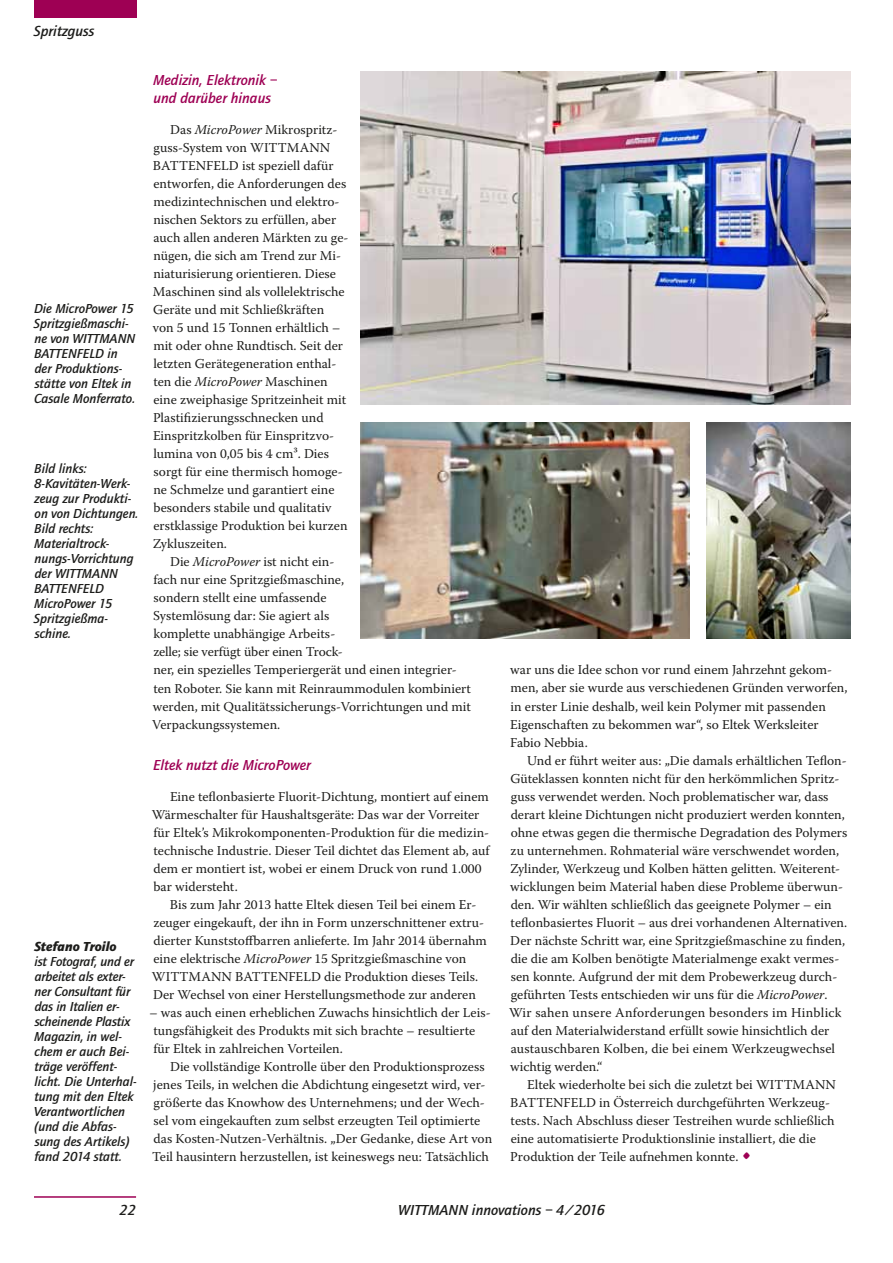
<style>
.page{position:relative;width:893px;height:1263px;background:#fff}
.page>*{position:absolute;margin:0;border:0;box-sizing:border-box;transform-origin:0 0}
.t1{font:italic 500 15px/18px "Quay Sans";color:#9e0054}
.t2{font:italic 500 15px "Quay Sans";color:#1d1d1b}
.t3{font:13.5px/18px "Warnock Pro";color:#1d1d1b}
.t4{font:italic 500 13.5px/15px "Quay Sans";color:#1d1d1b}
.t5{font:italic 900 13.5px "Quay Sans";color:#1d1d1b}
.s1{font-style:italic}
.s2{font-size:24px;color:#9e0054}
</style>
<div class="page">
<div style="left:34px;top:0;width:102px;height:18px;background:#9e0054"></div>
<hr style="left:34px;top:1196px;width:102px;height:2px;background:#9e0054">
<img style="left:707px;top:422px;width:143px;height:216px">
<img style="left:361px;top:71px;width:489px;height:333px">
<img style="left:361px;top:422px;width:329px;height:216px">
<p class="t2" style="left:34px;top:22px;width:62px">Spritzguss</p>
<p class="t4" style="left:34px;top:302px;width:103px">Die MicroPower 15<br>Spritzgießmaschi&shy;ne von WITTMANN<br>BATTENFELD in der Produktions&shy;stätte von Eltek in<br>Casale Monferrato.</p>
<p class="t4" style="left:34px;top:461px;width:106px">Bild links:<br>8-Kavitäten-Werk&shy;zeug zur Produkti&shy;on von Dichtungen.<br>Bild rechts:<br>Materialtrock&shy;nungs-Vorrichtung der WITTMANN<br>BATTENFELD<br>MicroPower 15<br>Spritzgießma&shy;schine.</p>
<p class="t5" style="left:34px;top:938px;width:84px">Stefano Troilo</p>
<p class="t4" style="left:33px;top:954px;width:105px">ist Fotograf, und er arbeitet als exter&shy;ner Consultant für das in Italien er&shy;scheinende Plastix<br>Magazin, in wel&shy;chem er auch Bei&shy;träge veröffent&shy;licht. Die Unterhal&shy;tung mit den Eltek<br>Verantwortlichen (und die Abfas&shy;sung des Artikels) fand 2014 statt.</p>
<p class="t1" style="left:153px;top:71px;width:126px">Medizin, Elektronik – und darüber hinaus</p>
<p class="t3" style="left:153px;top:120px;width:197px;text-indent:17px">Das <span class="s1">MicroPower</span> Mikrospritz&shy;guss-System von WITTMANN<br>BATTENFELD ist speziell dafür entworfen, die Anforderungen des medizintechnischen und elektro&shy;nischen Sektors zu erfüllen, aber auch allen anderen Märkten zu ge&shy;nügen, die sich am Trend zur Mi&shy;niaturisierung orientieren. Diese<br>Maschinen sind als vollelektrische<br>Geräte und mit Schließkräften<br>von 5 und 15 Tonnen erhältlich – mit oder ohne Rundtisch. Seit der letzten Gerätegeneration enthal&shy;ten die <span class="s1">MicroPower</span> Maschinen eine zweiphasige Spritzeinheit mit<br>Plastifizierungsschnecken und<br>Einspritzkolben für Einspritzvo&shy;lumina von 0,05 bis 4 cm³. Dies sorgt für eine thermisch homoge&shy;ne Schmelze und garantiert eine besonders stabile und qualitativ erstklassige Produktion bei kurzen<br>Zykluszeiten.</p>
<p class="t3" style="left:152px;top:553px;width:321px;text-indent:18px">Die <span class="s1">MicroPower</span> ist nicht ein-<br>fach nur eine Spritzgießmaschine,<br>sondern stellt eine umfassende<br>Systemlösung dar: Sie agiert als<br>komplette unabhängige Arbeits-<br>zelle; sie verfügt über einen Trock-<br>ner, ein spezielles Temperiergerät und einen integrier&shy;ten Roboter. Sie kann mit Reinraummodulen kombiniert werden, mit Qualitätssicherungs-Vorrichtungen und mit Verpackungssystemen.</p>
<p class="t1" style="left:153px;top:757px;width:159px">Eltek nutzt die MicroPower</p>
<p class="t3" style="left:152px;top:787px;width:339px;text-indent:18px">Eine teflonbasierte Fluorit-Dichtung, montiert auf einem Wärmeschalter für Haushaltsgeräte: Das war der Vorreiter für Eltek’s Mikrokomponenten-Produktion für die medizin&shy;technische Industrie. Dieser Teil dichtet das Element ab, auf dem er montiert ist, wobei er einem Druck von rund 1.000 bar widersteht.</p>
<p class="t3" style="left:152px;top:895px;width:336px;text-indent:18px">Bis zum Jahr 2013 hatte Eltek diesen Teil bei einem Er&shy;zeuger eingekauft, der ihn in Form unzerschnittener extru&shy;dierter Kunststoffbarren anlieferte. Im Jahr 2014 übernahm eine elektrische <span class="s1">MicroPower</span> 15 Spritzgießmaschine von WITTMANN BATTENFELD die Produktion dieses Teils.<br>Der Wechsel von einer Herstellungsmethode zur anderen</p>
<p class="t3" style="left:149px;top:1003px;width:343px">– was auch einen erheblichen Zuwachs hinsichtlich der Leis&shy;tungsfähigkeit des Produkts mit sich brachte – resultierte für Eltek in zahlreichen Vorteilen.</p>
<p class="t3" style="left:152px;top:1057px;width:341px;text-indent:18px">Die vollständige Kontrolle über den Produktionsprozess jenes Teils, in welchen die Abdichtung eingesetzt wird, ver&shy;größerte das Knowhow des Unternehmens; und der Wech&shy;sel vom eingekauften zum selbst erzeugten Teil optimierte das Kosten-Nutzen-Verhältnis. „Der Gedanke, diese Art von Teil hausintern herzustellen, ist keineswegs neu: Tatsächlich</p>
<p class="t3" style="left:510px;top:661px;width:339px">war uns die Idee schon vor rund einem Jahrzehnt gekom&shy;men, aber sie wurde aus verschiedenen Gründen verworfen, in erster Linie deshalb, weil kein Polymer mit passenden Eigenschaften zu bekommen war“, so Eltek Werksleiter Fabio Nebbia.</p>
<p class="t3" style="left:509px;top:751px;width:340px;text-indent:18px">Und er führt weiter aus: „Die damals erhältlichen Teflon-Güteklassen konnten nicht für den herkömmlichen Spritz&shy;guss verwendet werden. Noch problematischer war, dass derart kleine Dichtungen nicht produziert werden konnten, ohne etwas gegen die thermische Degradation des Polymers zu unternehmen. Rohmaterial wäre verschwendet worden, Zylinder, Werkzeug und Kolben hätten gelitten. Weiterent&shy;wicklungen beim Material haben diese Probleme überwun&shy;den. Wir wählten schließlich das geeignete Polymer – ein teflonbasiertes Fluorit – aus drei vorhandenen Alternativen.<br>Der nächste Schritt war, eine Spritzgießmaschine zu finden, die die am Kolben benötigte Materialmenge exakt vermes&shy;sen konnte. Aufgrund der mit dem Probewerkzeug durch&shy;geführten Tests entschieden wir uns für die <span class="s1">MicroPower</span>.<br>Wir sahen unsere Anforderungen besonders im Hinblick auf den Materialwiderstand erfüllt sowie hinsichtlich der austauschbaren Kolben, die bei einem Werkzeugwechsel wichtig werden.“</p>
<p class="t3" style="left:510px;top:1075px;width:327px;text-indent:17px">Eltek wiederholte bei sich die zuletzt bei WITTMANN BATTENFELD in Österreich durchgeführten Werkzeug&shy;tests. Nach Abschluss dieser Testreihen wurde schließlich eine automatisierte Produktionslinie installiert, die die Produktion der Teile aufnehmen konnte. <span class="s2">•</span></p>
<p class="t2" style="left:120px;top:1201px;width:18px">22</p>
<p class="t2" style="left:398px;top:1201px;width:208px">WITTMANN innovations – 4/2016</p>
</div>
